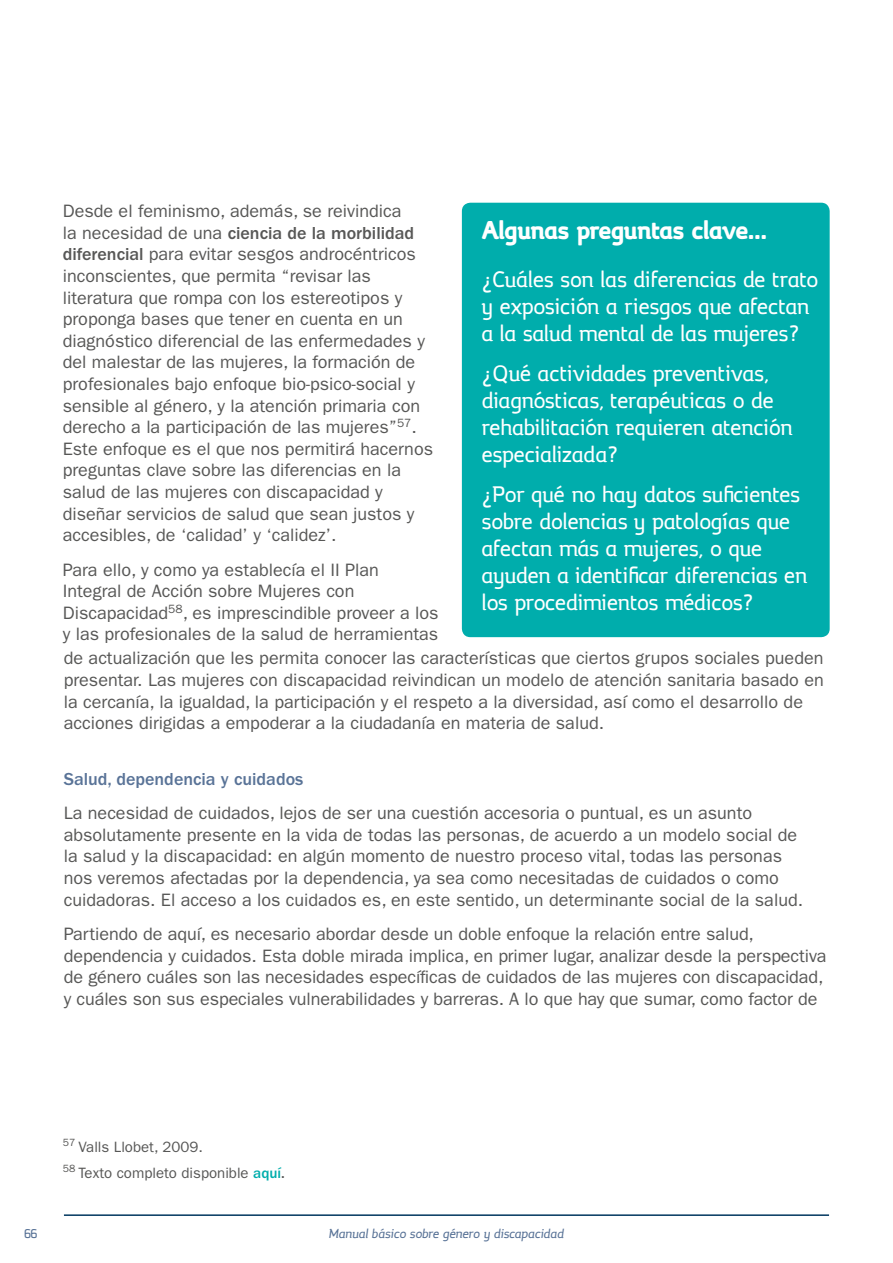
<style>
.page{position:relative;width:893px;height:1263px;background:#fff}
.page>*{position:absolute;margin:0;border:0;box-sizing:border-box;transform-origin:0 0}
.t1{font:700 24px "Margot";letter-spacing:-.02em;color:#fff}
.t2{font:21px/27px "Margot";letter-spacing:-.015em;color:#fff}
.t3{font:18px/21.6px "ITC Franklin Gothic Std";color:#575756}
.t4{font:500 18px "ITC Franklin Gothic Std";color:#597397}
.t5{font:15px/26.5px "ITC Franklin Gothic Std";color:#575756}
.t6{font:italic 12px "Margot";letter-spacing:-.015em;color:#597397}
.t7{font:12px "Margot";color:#597397}
.s1{font-weight:500}
.s2{font-weight:500;color:#00adac}
</style>
<div class="page">
<hr style="left:64px;top:1214px;width:765px;height:2px;background:#00365f">
<div style="left:462px;top:203px;width:368px;height:434px;background:#00adac;border-radius:9px"></div>
<p class="t3" style="left:63px;top:200px;width:372px">Desde el feminismo, además, se reivindica<br>la necesidad de una <span class="s1">ciencia de la morbilidad diferencial</span> para evitar sesgos androcéntricos inconscientes, que permita “revisar las literatura que rompa con los estereotipos y proponga bases que tener en cuenta en un diagnóstico diferencial de las enfermedades y del malestar de las mujeres, la formación de profesionales bajo enfoque bio-psico-social y sensible al género, y la atención primaria con derecho a la participación de las mujeres”<sup>57</sup>.<br>Este enfoque es el que nos permitirá hacernos preguntas clave sobre las diferencias en la salud de las mujeres con discapacidad y diseñar servicios de salud que sean justos y accesibles, de ‘calidad’ y ‘calidez’.</p>
<p class="t3" style="left:63px;top:559px;width:377px">Para ello, y como ya establecía el II Plan Integral de Acción sobre Mujeres con Discapacidad<sup>58</sup>, es imprescindible proveer a los y las profesionales de la salud de herramientas</p>
<h1 class="t1" style="left:482px;top:212px;width:287px">Algunas preguntas clave...</h1>
<p class="t2" style="left:482px;top:266px;width:338px">¿Cuáles son las diferencias de trato y exposición a riesgos que afectan a la salud mental de las mujeres?</p>
<p class="t2" style="left:482px;top:359px;width:313px">¿Qué actividades preventivas, diagnósticas, terapéuticas o de rehabilitación requieren atención especializada?</p>
<p class="t2" style="left:482px;top:480px;width:327px">¿Por qué no hay datos suficientes sobre dolencias y patologías que afectan más a mujeres, o que ayuden a identificar diferencias en los procedimientos médicos?</p>
<p class="t3" style="left:64px;top:648px;width:761px">de actualización que les permita conocer las características que ciertos grupos sociales pueden presentar. Las mujeres con discapacidad reivindican un modelo de atención sanitaria basado en la cercanía, la igualdad, la participación y el respeto a la diversidad, así como el desarrollo de acciones dirigidas a empoderar a la ciudadanía en materia de salud.</p>
<p class="t4" style="left:64px;top:769px;width:241px">Salud, dependencia y cuidados</p>
<p class="t3" style="left:64px;top:802px;width:741px">La necesidad de cuidados, lejos de ser una cuestión accesoria o puntual, es un asunto absolutamente presente en la vida de todas las personas, de acuerdo a un modelo social de la salud y la discapacidad: en algún momento de nuestro proceso vital, todas las personas nos veremos afectadas por la dependencia, ya sea como necesitadas de cuidados o como cuidadoras. El acceso a los cuidados es, en este sentido, un determinante social de la salud.</p>
<p class="t3" style="left:64px;top:923px;width:764px">Partiendo de aquí, es necesario abordar desde un doble enfoque la relación entre salud, dependencia y cuidados. Esta doble mirada implica, en primer lugar, analizar desde la perspectiva de género cuáles son las necesidades específicas de cuidados de las mujeres con discapacidad, y cuáles son sus especiales vulnerabilidades y barreras. A lo que hay que sumar, como factor de</p>
<p class="t5" style="left:63px;top:1133px;width:224px"><sup>57</sup> Valls Llobet, 2009.<br><sup>58</sup> Texto completo disponible <span class="s2">aquí</span><span class="s1">.</span></p>
<p class="t7" style="left:24px;top:1225px;width:14px">66</p>
<p class="t6" style="left:329px;top:1225px;width:237px">Manual básico sobre género y discapacidad</p>
</div>
